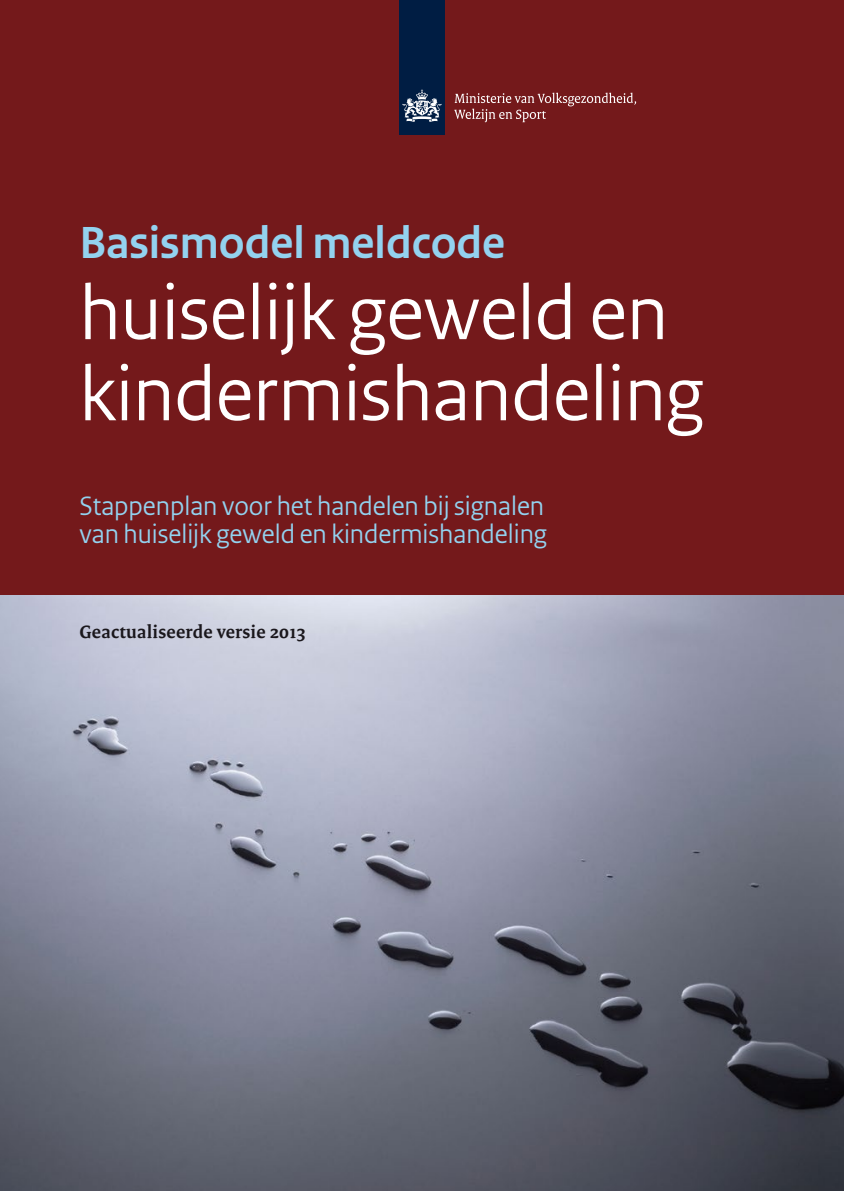
<style>
.page{position:relative;width:844px;height:1191px;background:#fff}
.page>*{position:absolute;margin:0;border:0;box-sizing:border-box;transform-origin:0 0}
.t1{font:81.02px/81px "Rijksoverheid Sans Heading";color:#fff}
.t2{font:700 47.25px "Rijksoverheid Sans Heading";color:#93d2ef}
.t3{font:28px/28px "Rijksoverheid Sans Heading";color:#93d2ef}
.t4{font:700 19.25px "Rijksoverheid Serif";letter-spacing:.015em;color:#1a171c}
</style>
<div class="page">
<div style="left:0;top:0;width:843px;height:612px;background:#74191b"></div>
<img style="left:0;top:595px;width:843px;height:596px">
<div style="left:399px;top:0;width:45px;height:135px;background:#001d43"></div>
<svg style="left:402px;top:89px;width:39px;height:33px"></svg>
<svg style="left:454px;top:93px;width:182px;height:29px"></svg>
<h2 class="t2" style="left:79px;top:216px;width:427px">Basismodel meldcode</h2>
<h1 class="t1" style="left:79px;top:273px;width:625px">huiselijk geweld en kindermishandeling</h1>
<p class="t3" style="left:79px;top:492px;width:469px">Stappenplan voor het handelen bij signalen van huiselijk geweld en kindermishandeling</p>
<p class="t4" style="left:79px;top:620px;width:227px">Geactualiseerde versie 2013</p>
</div>
